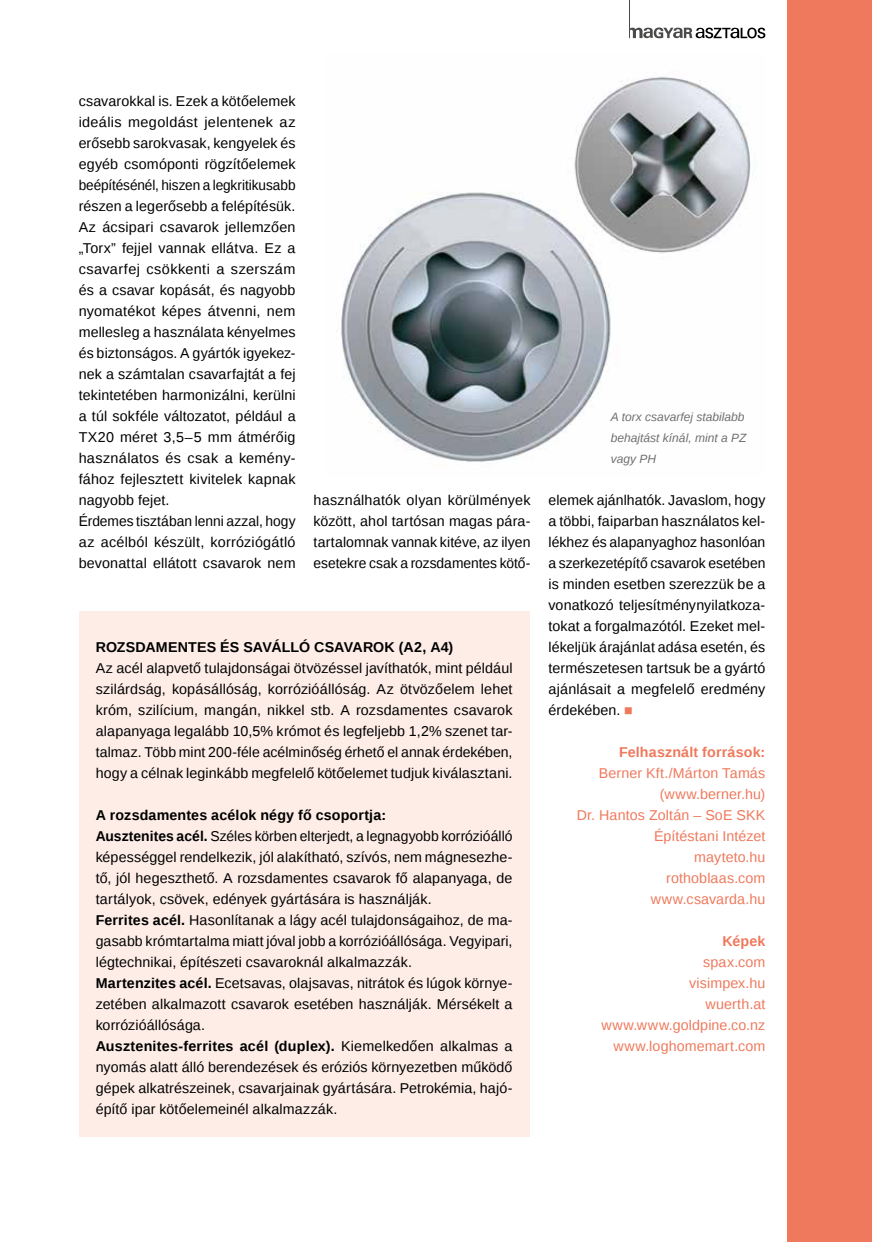
<style>
.page{position:relative;width:872px;height:1242px;background:#fff}
.page>*{position:absolute;margin:0;border:0;box-sizing:border-box;transform-origin:0 0}
.t1{font:14.25px/21px "Liberation Sans";letter-spacing:.01em;color:#000;text-align:justify}
.t2{font:14.25px/21px "Liberation Sans";letter-spacing:.01em;color:#ef795c;text-align:right}
.t3{font:700 14.25px "Liberation Sans";letter-spacing:.005em;color:#000}
.t4{font:700 14.25px "Liberation Sans";letter-spacing:.01em;color:#ef795c}
.t5{font:italic 12px/21px "Liberation Sans";color:#706f6f}
.s1{color:#ef795c}
.s2{font-weight:700}
</style>
<div class="page">
<div style="left:787px;top:0;width:85px;height:1242px;background:#ef795c"></div>
<svg style="left:630px;top:27px;width:135px;height:11px"></svg>
<hr style="left:629px;top:0;width:1px;height:38px;background:#4a4a49">
<div style="left:79px;top:611px;width:450px;height:525px;background:#fdede6"></div>
<img style="left:336px;top:76px;width:415px;height:386px">
<p class="t1" style="left:79px;top:91px;width:218px;text-align:left">csavarokkal is. Ezek a kötőelemek ideális megoldást jelentenek az erősebb sarokvasak, kengyelek és egyéb csomóponti rögzítőelemek beépítésénél, hiszen a legkritikusabb részen a legerősebb a felépítésük.<br>Az ácsipari csavarok jellemzően „Torx” fejjel vannak ellátva. Ez a csavarfej csökkenti a szerszám és a csavar kopását, és nagyobb nyomatékot képes átvenni, nem mellesleg a használata kényelmes és biztonságos. A gyártók igyekez&shy;nek a számtalan csavarfajtát a fej tekintetében harmonizálni, kerülni a túl sokféle változatot, például a TX20 méret 3,5–5 mm átmérőig használatos és csak a kemény&shy;fához fejlesztett kivitelek kapnak nagyobb fejet.<br>Érdemes tisztában lenni azzal, hogy az acélból készült, korróziógátló bevonattal ellátott csavarok nem</p>
<p class="t5" style="left:611px;top:406px;width:137px">A torx csavarfej stabilabb behajtást kínál, mint a PZ vagy PH</p>
<p class="t1" style="left:313px;top:490px;width:218px">használhatók olyan körülmények között, ahol tartósan magas pára&shy;tartalomnak vannak kitéve, az ilyen esetekre csak a rozsdamentes kötő-</p>
<p class="t1" style="left:548px;top:490px;width:218px">elemek ajánlhatók. Javaslom, hogy a többi, faiparban használatos kel&shy;lékhez és alapanyaghoz hasonlóan a szerkezetépítő csavarok esetében is minden esetben szerezzük be a vonatkozó teljesítménynyilatkoza&shy;tokat a forgalmazótól. Ezeket mel&shy;lékeljük árajánlat adása esetén, és természetesen tartsuk be a gyártó ajánlásait a megfelelő eredmény érdekében. <span class="s1">■</span></p>
<p class="t4" style="left:619px;top:742px;width:148px">Felhasznált források:</p>
<p class="t2" style="left:577px;top:763px;width:190px">Berner Kft./Márton Tamás (www.berner.hu)<br>Dr. Hantos Zoltán – SoE SKK<br>Építéstani Intézet<br>mayteto.hu<br>rothoblaas.com www.csavarda.hu</p>
<p class="t4" style="left:722px;top:931px;width:44px">Képek</p>
<p class="t2" style="left:601px;top:952px;width:165px">spax.com<br>visimpex.hu<br>wuerth.at www.www.goldpine.co.nz www.loghomemart.com</p>
<p class="t3" style="left:96px;top:637px;width:359px">ROZSDAMENTES ÉS SAVÁLLÓ CSAVAROK (A2, A4)</p>
<p class="t1" style="left:96px;top:658px;width:418px">Az acél alapvető tulajdonságai ötvözéssel javíthatók, mint például szilárdság, kopásállóság, korrózióállóság. Az ötvözőelem lehet króm, szilícium, mangán, nikkel stb. A rozsdamentes csavarok alapanyaga legalább 10,5% krómot és legfeljebb 1,2% szenet tar&shy;talmaz. Több mint 200-féle acélminőség érhető el annak érdekében, hogy a célnak leginkább megfelelő kötőelemet tudjuk kiválasztani.</p>
<p class="t1" style="left:96px;top:805px;width:418px;text-align:left"><span class="s2">A rozsdamentes acélok négy fő csoportja:<br>Ausztenites acél.</span> Széles körben elterjedt, a legnagyobb korrózióálló képességgel rendelkezik, jól alakítható, szívós, nem mágnesezhe&shy;tő, jól hegeszthető. A rozsdamentes csavarok fő alapanyaga, de tartályok, csövek, edények gyártására is használják.<br><span class="s2">Ferrites acél.</span> Hasonlítanak a lágy acél tulajdonságaihoz, de ma&shy;gasabb krómtartalma miatt jóval jobb a korrózióállósága. Vegyipari, légtechnikai, építészeti csavaroknál alkalmazzák.<br><span class="s2">Martenzites acél.</span> Ecetsavas, olajsavas, nitrátok és lúgok környe&shy;zetében alkalmazott csavarok esetében használják. Mérsékelt a korrózióállósága.<br><span class="s2">Ausztenites-ferrites acél (duplex).</span> Kiemelkedően alkalmas a nyomás alatt álló berendezések és eróziós környezetben működő gépek alkatrészeinek, csavarjainak gyártására. Petrokémia, hajó&shy;építő ipar kötőelemeinél alkalmazzák.</p>
</div>
